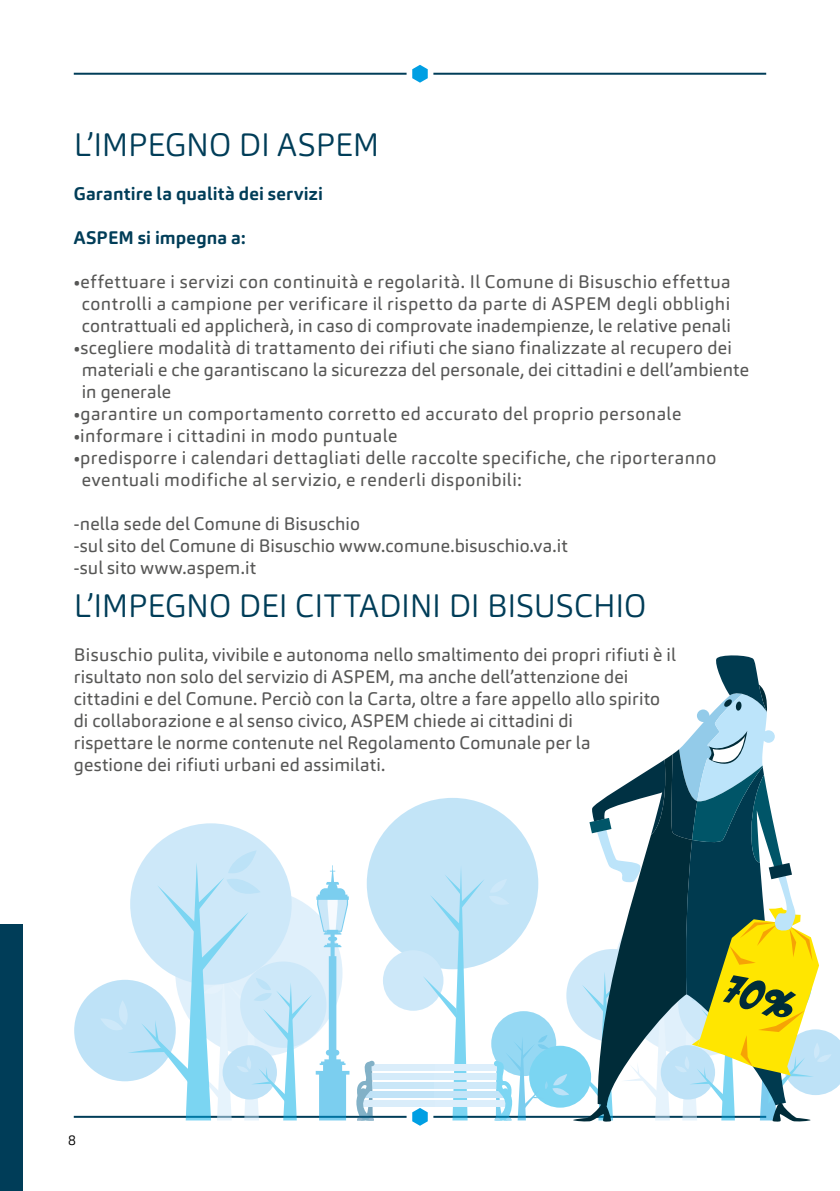
<style>
.page{position:relative;width:840px;height:1191px;background:#fff}
.page>*{position:absolute;margin:0;border:0;box-sizing:border-box;transform-origin:0 0}
.t1{font:300 32px "Carnas";letter-spacing:-.005em;color:#003d58}
.t2{font:18px/22px "Carnas";letter-spacing:.02em;color:#575756}
.t3{font:700 18px "Carnas";letter-spacing:.01em;color:#003d58}
.t4{font:300 14px "Carnas";color:#000}
</style>
<div class="page">
<hr style="left:433px;top:73px;width:332px;height:2px;background:#003d58">
<hr style="left:74px;top:73px;width:332px;height:2px;background:#003d58">
<svg style="left:412px;top:65px;width:15px;height:18px"></svg>
<hr style="left:74px;top:1115px;width:332px;height:2px;background:#003d58">
<div style="left:366px;top:798px;width:172px;height:171px;background:#c2e4f7;border-radius:50%"></div>
<div style="left:383px;top:950px;width:60px;height:60px;background:#cde8f9;border-radius:50%"></div>
<div style="left:130px;top:823px;width:161px;height:161px;background:#cde8f9;border-radius:50%"></div>
<div style="left:74px;top:979px;width:102px;height:102px;background:#bee2f7;border-radius:50%"></div>
<div style="left:359px;top:1100px;width:75px;height:7px;background:#daedfa"></div>
<div style="left:361px;top:1091px;width:73px;height:7px;background:#c1e3f7"></div>
<div style="left:370px;top:1082px;width:64px;height:7px;background:#c9e7f8"></div>
<div style="left:369px;top:1073px;width:65px;height:7px;background:#d4ebfa"></div>
<div style="left:371px;top:1064px;width:63px;height:7px;background:#daedfa"></div>
<svg style="left:100px;top:850px;width:274px;height:270px"></svg>
<svg style="left:412px;top:655px;width:427px;height:470px"></svg>
<div style="left:0;top:924px;width:23px;height:267px;background:#003d58"></div>
<h1 class="t1" style="left:74px;top:124px;width:307px">L’IMPEGNO DI ASPEM</h1>
<p class="t3" style="left:74px;top:182px;width:250px">Garantire la qualità dei servizi</p>
<p class="t3" style="left:74px;top:226px;width:173px">ASPEM si impegna a:</p>
<p class="t2" style="left:74px;top:270px;width:658px;text-align:center">•effettuare i servizi con continuità e regolarità. Il Comune di Bisuschio effettua controlli a campione per verificare il rispetto da parte di ASPEM degli obblighi contrattuali ed applicherà, in caso di comprovate inadempienze, le relative penali</p>
<p class="t2" style="left:82px;top:336px;width:668px;text-indent:-8px">•scegliere modalità di trattamento dei rifiuti che siano finalizzate al recupero dei materiali e che garantiscano la sicurezza del personale, dei cittadini e dell’ambiente in generale</p>
<p class="t2" style="left:74px;top:402px;width:609px">•garantire un comportamento corretto ed accurato del proprio personale</p>
<p class="t2" style="left:74px;top:424px;width:325px">•informare i cittadini in modo puntuale</p>
<p class="t2" style="left:82px;top:446px;width:635px;text-indent:-8px">•predisporre i calendari dettagliati delle raccolte specifiche, che riporteranno eventuali modifiche al servizio, e renderli disponibili:</p>
<p class="t2" style="left:74px;top:512px;width:495px">-nella sede del Comune di Bisuschio<br>-sul sito del Comune di Bisuschio www.comune.bisuschio.va.it -sul sito www.aspem.it</p>
<h1 class="t1" style="left:74px;top:585px;width:573px">L’IMPEGNO DEI CITTADINI DI BISUSCHIO</h1>
<p class="t2" style="left:74px;top:643px;width:603px">Bisuschio pulita, vivibile e autonoma nello smaltimento dei propri rifiuti è il risultato non solo del servizio di ASPEM, ma anche dell’attenzione dei cittadini e del Comune. Perciò con la Carta, oltre a fare appello allo spirito di collaborazione e al senso civico, ASPEM chiede ai cittadini di<br>rispettare le norme contenute nel Regolamento Comunale per la<br>gestione dei rifiuti urbani ed assimilati.</p>
<p class="t4" style="left:68px;top:1131px;width:9px">8</p>
</div>
